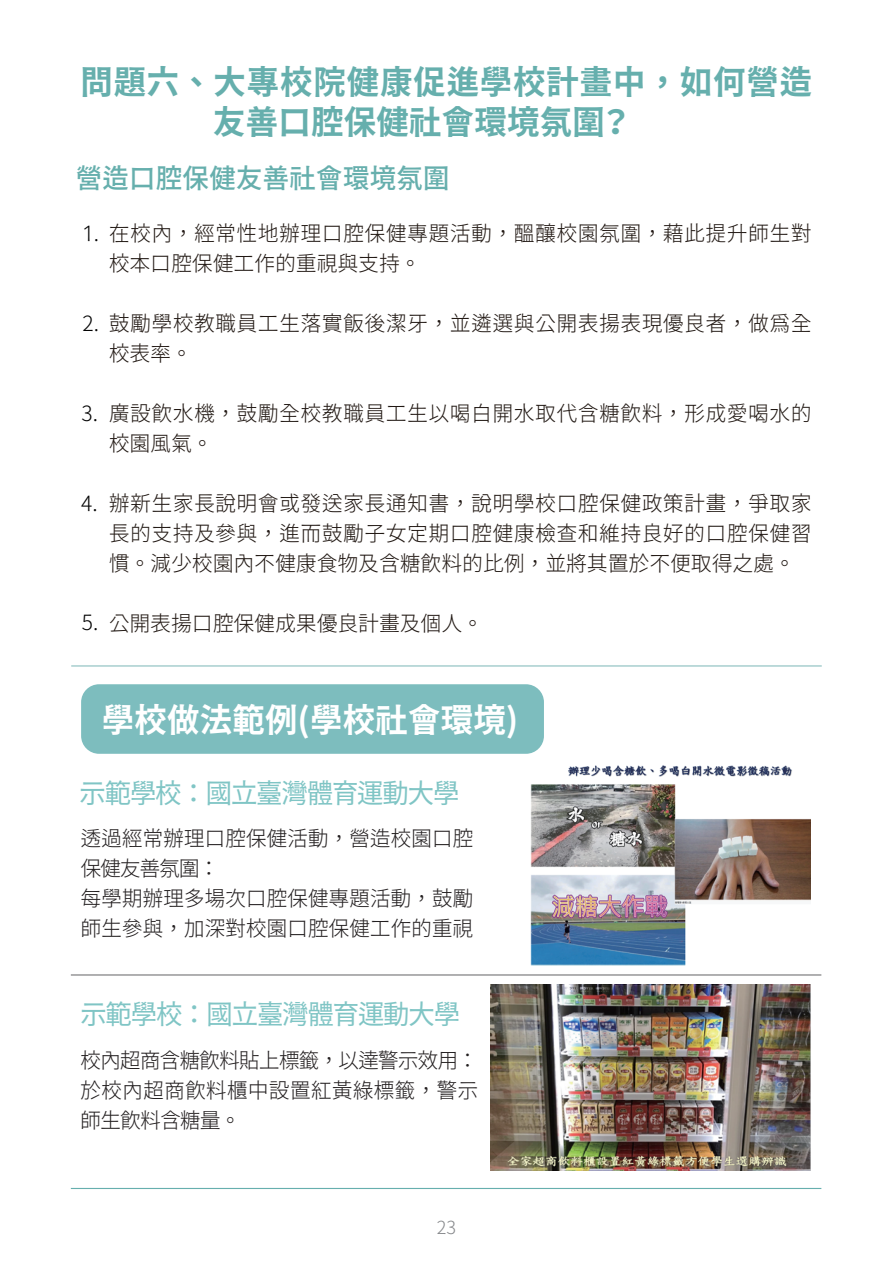
<style>
.page{position:relative;width:893px;height:1263px;background:#fff}
.page>*{position:absolute;margin:0;border:0;box-sizing:border-box;transform-origin:0 0}
.t1{font:33px "Gen Seki Gothic TW B";letter-spacing:.01em;color:#66afad}
.t2{font:33px "Gen Seki Gothic TW B";letter-spacing:-.01em;color:#fff}
.t3{font:33px "Gen Seki Gothic TW B";letter-spacing:-.01em;color:#66afad}
.t4{font:27px "Gen Seki Gothic TW R";letter-spacing:-.065em;color:#80c5c5}
.t5{font:27px "Gen Seki Gothic TW M";letter-spacing:-.01em;color:#66afad}
.t6{font:21px/30px "Gen Seki Gothic TW L";letter-spacing:.015em;color:#211813}
.t7{font:21px/30px "Gen Seki Gothic TW L";letter-spacing:-.015em;color:#231f20}
.t8{font:21px "Gen Seki Gothic TW L";letter-spacing:-.01em;color:#211813}
.t9{font:21px "Gen Seki Gothic TW L";color:#030303}
.t10{font:18px "Gen Seki Gothic TW L";color:#86888b}
</style>
<div class="page">
<hr style="left:71px;top:974px;width:750px;height:1px;background:#626365">
<hr style="left:71px;top:1188px;width:750px;height:1px;background:#66afae">
<div style="left:81px;top:684px;width:463px;height:70px;background:#7dbdbe;border-radius:18px"></div>
<hr style="left:71px;top:666px;width:751px;height:1px;background:#7bb6b7">
<img style="left:491px;top:985px;width:319px;height:185px">
<img style="left:530px;top:765px;width:281px;height:201px">
<h1 class="t1" style="left:80px;top:64px;width:734px">問題六、大專校院健康促進學校計畫中，如何營造</h1>
<h1 class="t3" style="left:213px;top:103px;width:421px">友善口腔保健社會環境氛圍？</h1>
<p class="t5" style="left:75px;top:163px;width:376px">營造口腔保健友善社會環境氛圍</p>
<p class="t9" style="left:83px;top:221px;width:18px">1.</p>
<p class="t6" style="left:109px;top:218px;width:705px">在校內，經常性地辦理口腔保健專題活動，醖釀校園氛圍，藉此提升師生對校本口腔保健工作的重視與支持。</p>
<p class="t9" style="left:83px;top:311px;width:18px">2.</p>
<p class="t6" style="left:109px;top:308px;width:705px">鼓勵學校教職員工生落實飯後潔牙，並遴選與公開表揚表現優良者，做為全校表率。</p>
<p class="t9" style="left:82px;top:401px;width:18px">3.</p>
<p class="t6" style="left:109px;top:398px;width:705px">廣設飮水機，鼓勵全校教職員工生以喝白開水取代含糖飮料，形成愛喝水的校園風氣。</p>
<p class="t9" style="left:81px;top:491px;width:18px">4.</p>
<p class="t6" style="left:109px;top:488px;width:705px;text-align:justify">辦新生家長說明會或發送家長通知書，說明學校口腔保健政策計畫，爭取家長的支持及參與，進而鼓勵子女定期口腔健康檢查和維持良好的口腔保健習慣。減少校園內不健康食物及含糖飮料的比例，並將其置於不便取得之處。</p>
<p class="t9" style="left:82px;top:610px;width:18px">5.</p>
<p class="t8" style="left:109px;top:611px;width:376px">公開表揚口腔保健成果優良計畫及個人。</p>
<h1 class="t2" style="left:102px;top:701px;width:418px">學校做法範例(學校社會環境)</h1>
<p class="t4" style="left:79px;top:777px;width:382px">示範學校：國立臺灣體育運動大學</p>
<p class="t7" style="left:80px;top:824px;width:394px">透過經常辦理口腔保健活動，營造校園口腔保健友善氛圍：<br>每學期辦理多場次口腔保健專題活動，鼓勵師生參與，加深對校園口腔保健工作的重視</p>
<p class="t4" style="left:80px;top:999px;width:382px">示範學校：國立臺灣體育運動大學</p>
<p class="t7" style="left:80px;top:1045px;width:400px;text-align:justify">校內超商含糖飮料貼上標籤，以達警示效用：於校內超商飮料櫃中設置紅黃綠標籤，警示師生飮料含糖量。</p>
<p class="t10" style="left:437px;top:1217px;width:21px">23</p>
</div>
